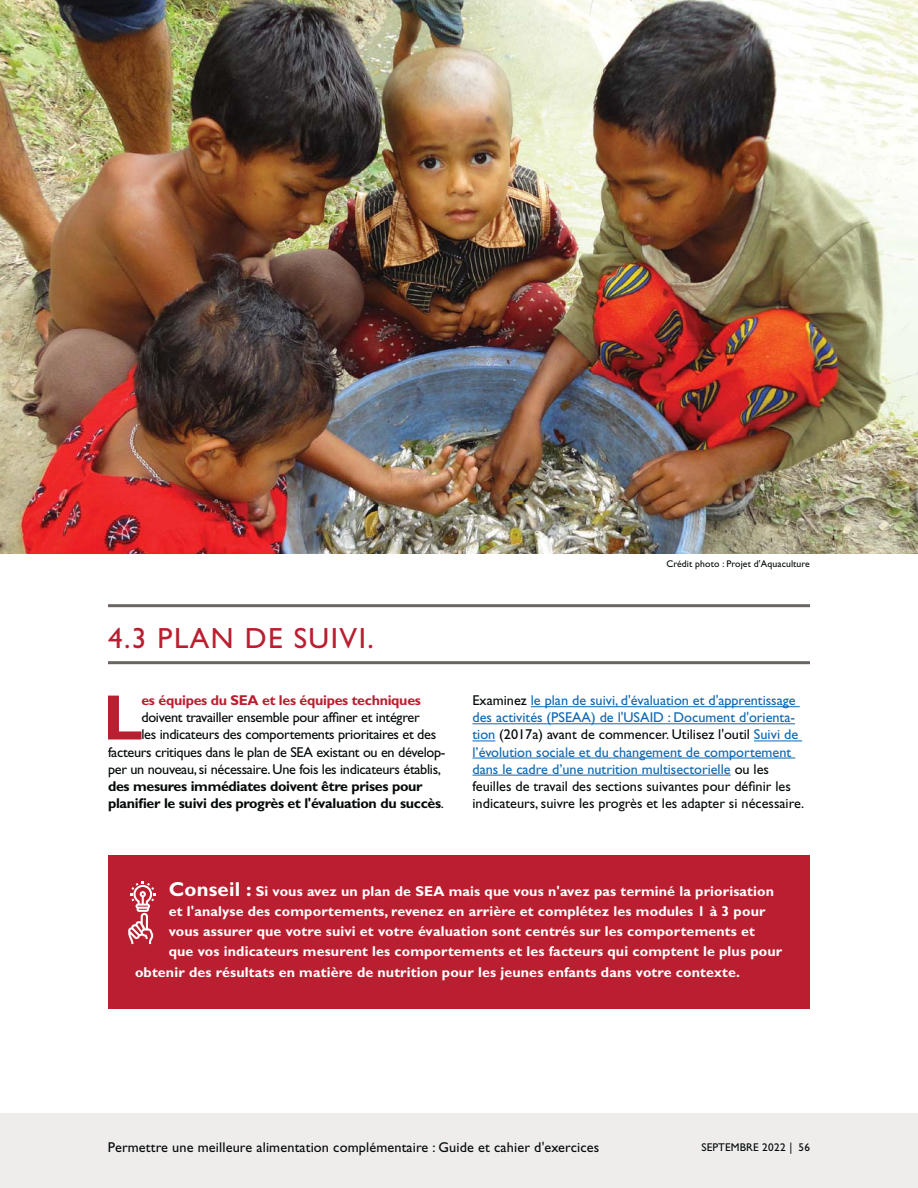
<style>
.page{position:relative;width:918px;height:1188px;background:#fff}
.page>*{position:absolute;margin:0;border:0;box-sizing:border-box;transform-origin:0 0}
.t1{font:700 64.35px "Gill Sans Std";color:#b91f30}
.t2{font:29.25px "Gill Sans Std";letter-spacing:.05em;color:#b91f30}
.t3{font:700 14.25px "Gill Sans Std";letter-spacing:.01em;color:#fff}
.t4{font:14.25px/17.1px "Gill Sans Std";color:#0e67b2}
.t5{font:14.25px "Gill Sans Std";letter-spacing:-.02em;color:#040909}
.t6{font:700 14.25px "Gill Sans Std";letter-spacing:-.02em;color:#040909}
.t7{font:14.25px "Gill Sans Std";letter-spacing:.01em;color:#040909}
.t8{font:700 14.25px "Gill Sans Std";letter-spacing:-.02em;color:#b91f30}
.t9{font:11.25px "Gill Sans Std";letter-spacing:.01em;color:#040909}
.t10{font:9.75px "Gill Sans Std";letter-spacing:.01em;color:#040909}
.s1{font-weight:400}
.s2{color:#040909}
.s3{font-size:20.25px}
</style>
<div class="page">
<div style="left:0;top:1114px;width:918px;height:74px;background:#eeedec"></div>
<hr style="left:108px;top:604px;width:702px;height:3px;background:#6c6463">
<hr style="left:108px;top:661px;width:702px;height:3px;background:#6c6463">
<hr style="left:531px;top:706px;width:269px;height:1px;background:#0e67b2">
<hr style="left:473px;top:723px;width:322px;height:1px;background:#0e67b2">
<svg style="left:473px;top:741px;width:22px;height:1px"></svg>
<hr style="left:754px;top:741px;width:48px;height:1px;background:#0e67b2">
<hr style="left:473px;top:758px;width:322px;height:1px;background:#0e67b2">
<hr style="left:473px;top:775px;width:258px;height:1px;background:#0e67b2">
<div style="left:108px;top:855px;width:702px;height:153px;background:#b91f30"></div>
<img style="left:0;top:0;width:918px;height:554px">
<svg style="left:128px;top:882px;width:27px;height:62px"></svg>
<h3 class="t2" style="left:108px;top:627px;width:267px">4.3 PLAN DE SUIVI.</h3>
<p class="t1" style="left:103px;top:694px;width:41px">L</p>
<p class="t8" style="left:141px;top:695px;width:281px">es équipes du SEA et les équipes techniques</p>
<p class="t5" style="left:141px;top:712px;width:280px">doivent travailler ensemble pour affiner et intégrer</p>
<p class="t5" style="left:141px;top:729px;width:296px">les indicateurs des comportements prioritaires et des</p>
<p class="t5" style="left:108px;top:746px;width:339px">facteurs critiques dans le plan de SEA existant ou en dévelop-</p>
<p class="t5" style="left:108px;top:764px;width:335px">per un nouveau, si nécessaire. Une fois les indicateurs établis,</p>
<p class="t6" style="left:108px;top:781px;width:316px">des mesures immédiates doivent être prises pour</p>
<p class="t6" style="left:108px;top:798px;width:338px">planifier le suivi des progrès et l'évaluation du succès<span class="s1">.</span></p>
<p class="t10" style="left:666px;top:560px;width:145px">Crédit photo : Projet d'Aquaculture</p>
<p class="t4" style="left:473px;top:693px;width:333px"><span class="s2">Examinez</span> le plan de suivi, d'évaluation et d'apprentissage des activités (PSEAA) de l'USAID : Document d'orienta&shy;tion <span class="s2">(2017a) avant de commencer. Utilisez l'outil</span> Suivi de l’évolution sociale et du changement de comportement dans le cadre d’une nutrition multisectorielle <span class="s2">ou les feuilles de travail des sections suivantes pour définir les indicateurs, suivre les progrès et les adapter si nécessaire.</span></p>
<p class="t3" style="left:169px;top:886px;width:607px"><span class="s3">Conseil :</span> Si vous avez un plan de SEA mais que vous n'avez pas terminé la priorisation</p>
<p class="t3" style="left:169px;top:906px;width:598px">et l'analyse des comportements, revenez en arrière et complétez les modules 1 à 3 pour</p>
<p class="t3" style="left:169px;top:926px;width:588px">vous assurer que votre suivi et votre évaluation sont centrés sur les comportements et</p>
<p class="t3" style="left:169px;top:946px;width:615px">que vos indicateurs mesurent les comportements et les facteurs qui comptent le plus pour</p>
<p class="t3" style="left:135px;top:966px;width:607px">obtenir des résultats en matière de nutrition pour les jeunes enfants dans votre contexte.</p>
<p class="t7" style="left:108px;top:1142px;width:493px">Permettre une meilleure alimentation complémentaire : Guide et cahier d'exercices</p>
<p class="t9" style="left:701px;top:1143px;width:110px">SEPTEMBRE 2022 | 56</p>
</div>
